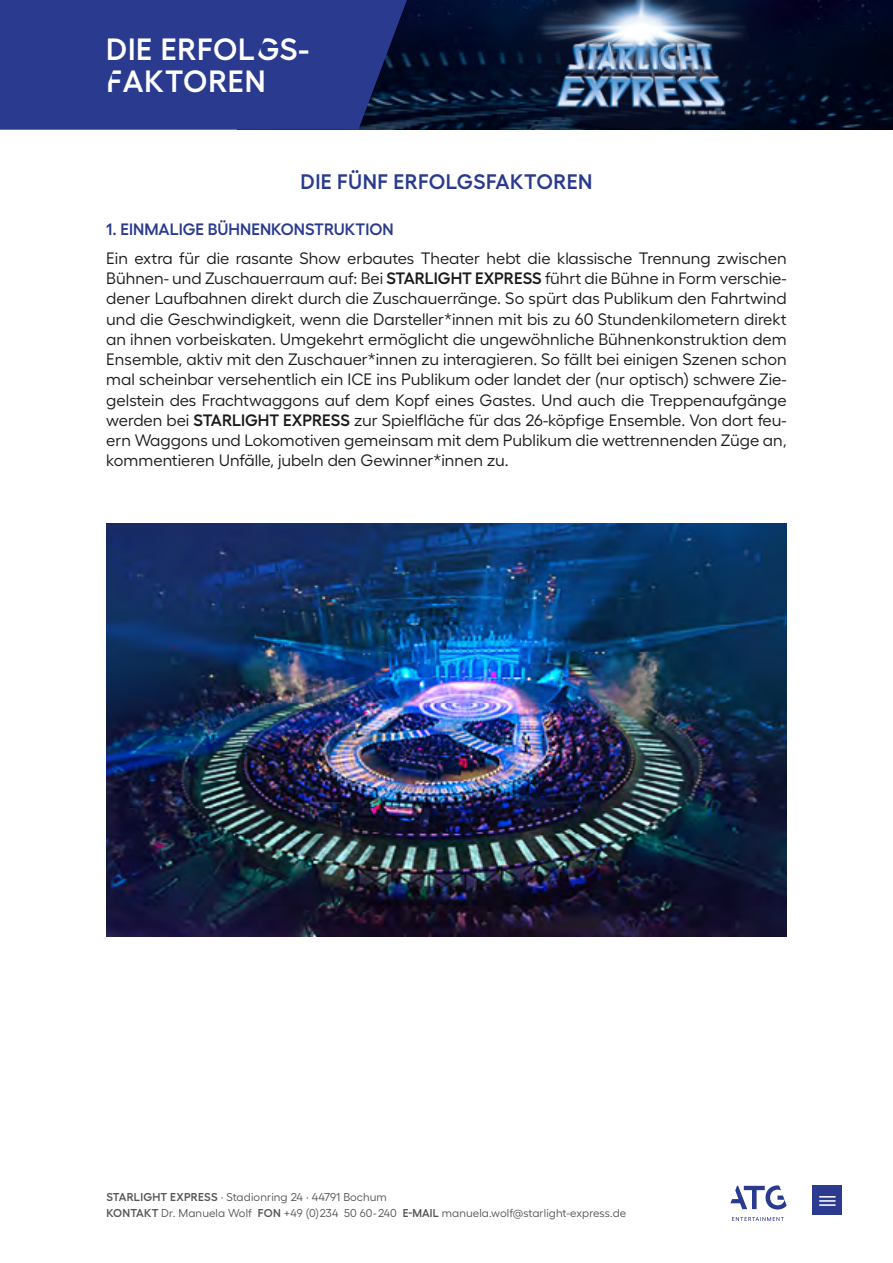
<style>
.page{position:relative;width:893px;height:1263px;background:#fff}
.page>*{position:absolute;margin:0;border:0;box-sizing:border-box;transform-origin:0 0}
.t1{font:600 30.75px/32.2px "Fellix";letter-spacing:.025em;color:#fff}
.t2{font:600 21px "Fellix";letter-spacing:.02em;color:#2a3a8f}
.t3{font:16.5px/20.2px "Fellix";color:#1a1a18;text-align:justify}
.t4{font:600 16.5px "Fellix";color:#2a3a8f}
.t5{font:11.4px/15.8px "Fellix";letter-spacing:.01em;color:#565656}
.s1{font-family:"ATG Fellix Semi Bold WEB";font-weight:400}
.s2{font-weight:600}
</style>
<div class="page">
<div style="left:812px;top:1185px;width:30px;height:30px;background:#2c3b90"></div>
<svg style="left:819px;top:1196px;width:17px;height:10px"></svg>
<svg style="left:730px;top:1185px;width:57px;height:24px"></svg>
<svg style="left:732px;top:1217px;width:52px;height:4px"></svg>
<img style="left:412px;top:0;width:481px;height:130px">
<svg style="left:501px;top:0;width:282px;height:130px;background:#020e29"></svg>
<svg style="left:0;top:0;width:412px;height:130px;background:#273788"></svg>
<img style="left:525px;top:0;width:234px;height:127px">
<img style="left:106px;top:524px;width:681px;height:412px">
<h1 class="t1" style="left:106px;top:30px;width:205px">DIE ERFOL<span class="s1">G</span>S-<br><span class="s1">F</span>A<span class="s1">K</span>TOREN</h1>
<p class="t2" style="left:301px;top:165px;width:293px">DIE FÜNF ERFOLGSFAKTOREN</p>
<p class="t4" style="left:106px;top:216px;width:289px">1. EINMALIGE BÜHNENKONSTRUKTION</p>
<p class="t3" style="left:106px;top:246px;width:682px">Ein extra für die rasante Show erbautes Theater hebt die klassische Trennung zwischen Bühnen- und Zuschauerraum auf: Bei <span class="s2">STARLIGHT EXPRESS</span> führt die Bühne in Form verschie&shy;dener Laufbahnen direkt durch die Zuschauerränge. So spürt das Publikum den Fahrtwind und die Geschwindigkeit, wenn die Darsteller*innen mit bis zu 60 Stundenkilometern direkt an ihnen vorbeiskaten. Umgekehrt ermöglicht die ungewöhnliche Bühnenkonstruktion dem Ensemble, aktiv mit den Zuschauer*innen zu interagieren. So fällt bei einigen Szenen schon mal scheinbar versehentlich ein ICE ins Publikum oder landet der (nur optisch) schwere Zie&shy;gelstein des Frachtwaggons auf dem Kopf eines Gastes. Und auch die Treppenaufgänge werden bei <span class="s2">STARLIGHT EXPRESS</span> zur Spielfläche für das 26-köpfige Ensemble. Von dort feu&shy;ern Waggons und Lokomotiven gemeinsam mit dem Publikum die wettrennenden Züge an, kommentieren Unfälle, jubeln den Gewinner*innen zu.</p>
<p class="t5" style="left:106px;top:1188px;width:521px"><span class="s2">STARLIGHT EXPRESS</span> · Stadionring 24 · 44791 Bochum<br><span class="s2">KONTAKT</span> Dr. Manuela Wolf <span class="s2">FON</span> +49 (0) 234 50 60-240 <span class="s2">E-MAIL</span> manuela.wolf@starlight-express.de</p>
</div>
